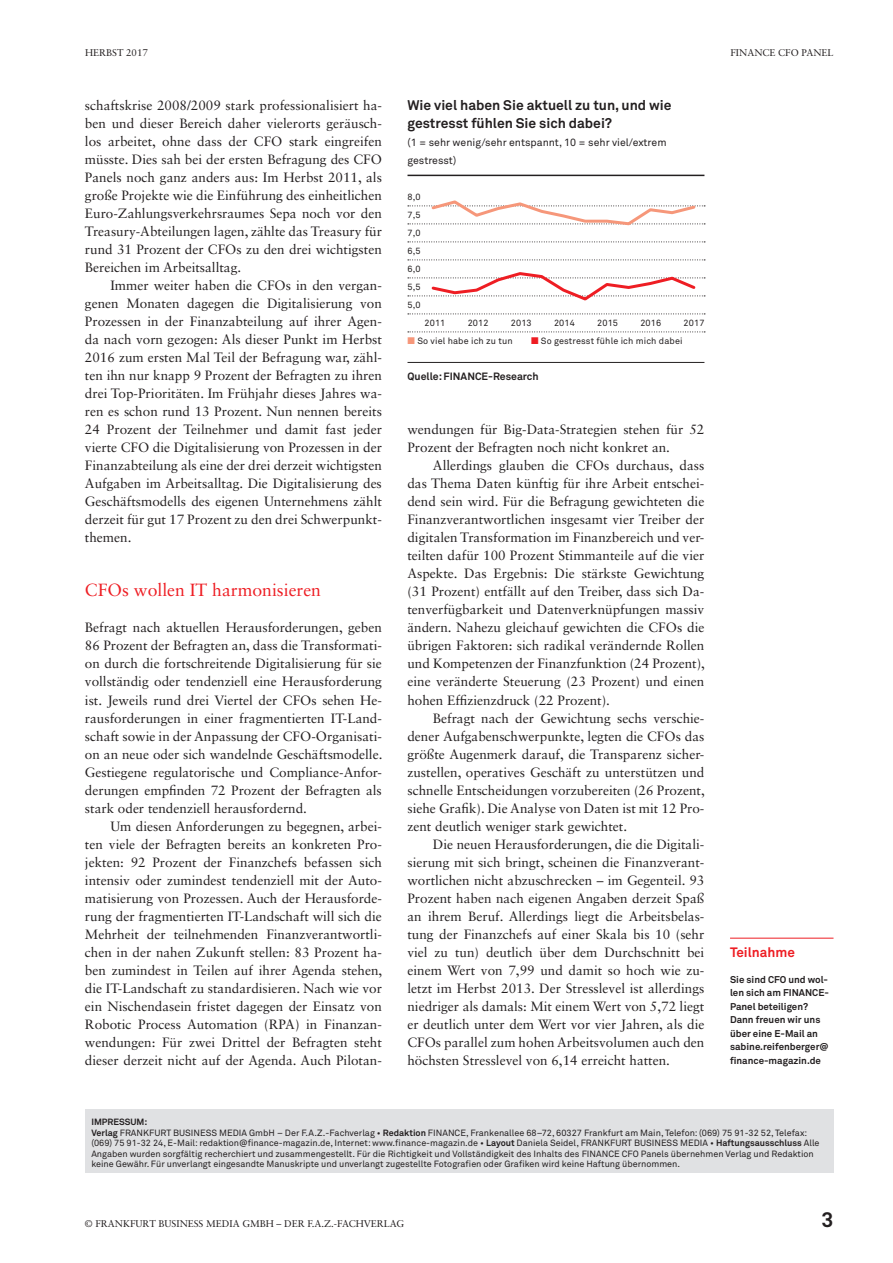
<style>
.page{position:relative;width:893px;height:1263px;background:#fff}
.page>*{position:absolute;margin:0;border:0;box-sizing:border-box;transform-origin:0 0}
.t1{font:700 21px "Akkurat Std";color:#231f20}
.t2{font:17.7px "Sabon LT Std";color:#ee1d23}
.t3{font:700 13.8px/18px "Akkurat Std";color:#231f20}
.t4{font:13.5px/18px "Sabon LT Std";color:#231f20;text-align:justify}
.t5{font:700 13.5px "Akkurat Std";color:#ee1d23}
.t6{font:10.5px/18px "Akkurat Std";color:#231f20}
.t7{font:700 10.5px "Akkurat Std";color:#231f20}
.t8{font:700 9.75px/13.5px "Akkurat Std";color:#231f20}
.t9{font:9.75px "Sabon LT Std";color:#231f20}
.t10{font:9px/18px "Akkurat Std";color:#231f20}
.s1{font-family:"European Pi Three";color:#f6977a}
.s2{font-family:"European Pi Three";color:#ee1d23}
.s3{font-weight:700}
</style>
<div class="page">
<hr style="left:730px;top:938px;width:103px;height:1px;background:#ee1d23">
<div style="left:85px;top:1109px;width:748px;height:63px;background:#e0e1e3"></div>
<hr style="left:407px;top:175px;width:297px;height:1px;background:#231f20">
<svg style="left:408px;top:242px;width:297px;height:1px"></svg>
<svg style="left:408px;top:260px;width:297px;height:1px"></svg>
<svg style="left:408px;top:314px;width:297px;height:1px"></svg>
<svg style="left:408px;top:332px;width:297px;height:1px"></svg>
<hr style="left:407px;top:362px;width:297px;height:1px;background:#231f20">
<svg style="left:408px;top:200px;width:297px;height:26px"></svg>
<svg style="left:408px;top:272px;width:297px;height:29px"></svg>
<p class="t9" style="left:85px;top:47px;width:16px">Herbst</p>
<p class="t9" style="left:126px;top:47px;width:23px">2017</p>
<p class="t9" style="left:730px;top:47px;width:104px">FINANCE CFO PANEL</p>
<p class="t4" style="left:85px;top:97px;width:298px">schaftskrise 2008/2009 stark professionalisiert ha&shy;ben und dieser Bereich daher vielerorts geräusch&shy;los arbeitet, ohne dass der CFO stark eingreifen müsste. Dies sah bei der ersten Befragung des CFO Panels noch ganz anders aus: Im Herbst 2011, als große Projekte wie die Einführung des einheitlichen Euro-Zahlungsverkehrsraumes Sepa noch vor den Treasury-Abteilungen lagen, zählte das Treasury für rund 31 Prozent der CFOs zu den drei wichtigsten Bereichen im Arbeitsalltag.</p>
<p class="t4" style="left:85px;top:277px;width:298px;text-indent:26px">Immer weiter haben die CFOs in den vergan&shy;genen Monaten dagegen die Digitalisierung von Prozessen in der Finanzabteilung auf ihrer Agen&shy;da nach vorn gezogen: Als dieser Punkt im Herbst 2016 zum ersten Mal Teil der Befragung war, zähl&shy;ten ihn nur knapp 9 Prozent der Befragten zu ihren drei Top-Prioritäten. Im Frühjahr dieses Jahres wa&shy;ren es schon rund 13 Prozent. Nun nennen bereits 24 Prozent der Teilnehmer und damit fast jeder vierte CFO die Digitalisierung von Prozessen in der Finanzabteilung als eine der drei derzeit wichtigsten Aufgaben im Arbeitsalltag. Die Digitalisierung des Geschäftsmodells des eigenen Unternehmens zählt derzeit für gut 17 Prozent zu den drei Schwerpunkt&shy;themen.</p>
<h2 class="t2" style="left:85px;top:580px;width:237px">CFOs wollen IT harmonisieren</h2>
<p class="t4" style="left:85px;top:619px;width:299px">Befragt nach aktuellen Herausforderungen, geben 86 Prozent der Befragten an, dass die Transformati&shy;on durch die fortschreitende Digitalisierung für sie vollständig oder tendenziell eine Herausforderung ist. Jeweils rund drei Viertel der CFOs sehen He&shy;rausforderungen in einer fragmentierten IT-Land&shy;schaft sowie in der Anpassung der CFO-Organisati&shy;on an neue oder sich wandelnde Geschäftsmodelle.<br>Gestiegene regulatorische und Compliance-Anfor&shy;derungen empfinden 72 Prozent der Befragten als stark oder tendenziell herausfordernd.</p>
<p class="t4" style="left:85px;top:817px;width:299px;text-indent:26px">Um diesen Anforderungen zu begegnen, arbei&shy;ten viele der Befragten bereits an konkreten Pro&shy;jekten: 92 Prozent der Finanzchefs befassen sich intensiv oder zumindest tendenziell mit der Auto&shy;matisierung von Prozessen. Auch der Herausforde&shy;rung der fragmentierten IT-Landschaft will sich die Mehrheit der teilnehmenden Finanzverantwortli&shy;chen in der nahen Zukunft stellen: 83 Prozent ha&shy;ben zumindest in Teilen auf ihrer Agenda stehen, die IT-Landschaft zu standardisieren. Nach wie vor ein Nischendasein fristet dagegen der Einsatz von Robotic Process Automation (RPA) in Finanzan&shy;wendungen: Für zwei Drittel der Befragten steht dieser derzeit nicht auf der Agenda. Auch Pilotan-</p>
<p class="t3" style="left:407px;top:96px;width:266px">Wie viel haben Sie aktuell zu tun, und wie gestresst fühlen Sie sich dabei?</p>
<p class="t6" style="left:407px;top:134px;width:261px">(1 = sehr wenig/sehr entspannt, 10 = sehr viel/extrem gestresst)</p>
<p class="t10" style="left:407px;top:188px;width:15px;text-align:justify">8,0<br>7,5<br>7,0<br>6,5<br>6,0<br>5,5<br>5,0</p>
<p class="t10" style="left:424px;top:314px;width:22px">2011</p>
<p class="t10" style="left:468px;top:314px;width:22px">2012</p>
<p class="t10" style="left:511px;top:314px;width:22px">2013</p>
<p class="t10" style="left:554px;top:314px;width:22px">2014</p>
<p class="t10" style="left:597px;top:314px;width:22px">2015</p>
<p class="t10" style="left:640px;top:314px;width:22px">2016</p>
<p class="t10" style="left:683px;top:314px;width:22px">2017</p>
<p class="t10" style="left:407px;top:332px;width:107px"><span class="s1">M</span> So viel habe ich zu tun</p>
<p class="t10" style="left:531px;top:332px;width:153px"><span class="s2">M</span> So gestresst fühle ich mich dabei</p>
<p class="t7" style="left:407px;top:370px;width:133px">Quelle: FINANCE-Research</p>
<p class="t4" style="left:407px;top:421px;width:298px">wendungen für Big-Data-Strategien stehen für 52<br>Prozent der Befragten noch nicht konkret an.</p>
<p class="t4" style="left:407px;top:457px;width:299px;text-indent:26px">Allerdings glauben die CFOs durchaus, dass das Thema Daten künftig für ihre Arbeit entschei&shy;dend sein wird. Für die Befragung gewichteten die Finanzverantwortlichen insgesamt vier Treiber der digitalen Transformation im Finanzbereich und ver&shy;teilten dafür 100 Prozent Stimmanteile auf die vier Aspekte. Das Ergebnis: Die stärkste Gewichtung (31 Prozent) entfällt auf den Treiber, dass sich Da&shy;tenverfügbarkeit und Datenverknüpfungen massiv ändern. Nahezu gleichauf gewichten die CFOs die übrigen Faktoren: sich radikal verändernde Rollen und Kompetenzen der Finanzfunktion (24 Prozent), eine veränderte Steuerung (23 Prozent) und einen hohen Effizienzdruck (22 Prozent).</p>
<p class="t4" style="left:407px;top:709px;width:299px;text-indent:26px">Befragt nach der Gewichtung sechs verschie&shy;dener Aufgabenschwerpunkte, legten die CFOs das größte Augenmerk darauf, die Transparenz sicher&shy;zustellen, operatives Geschäft zu unterstützen und schnelle Entscheidungen vorzubereiten (26 Prozent, siehe Grafik). Die Analyse von Daten ist mit 12 Pro&shy;zent deutlich weniger stark gewichtet.</p>
<p class="t4" style="left:407px;top:835px;width:298px;text-indent:26px">Die neuen Herausforderungen, die die Digitali&shy;sierung mit sich bringt, scheinen die Finanzverant&shy;wortlichen nicht abzuschrecken – im Gegenteil. 93<br>Prozent haben nach eigenen Angaben derzeit Spaß an ihrem Beruf. Allerdings liegt die Arbeitsbelas&shy;tung der Finanzchefs auf einer Skala bis 10 (sehr viel zu tun) deutlich über dem Durchschnitt bei einem Wert von 7,99 und damit so hoch wie zu&shy;letzt im Herbst 2013. Der Stresslevel ist allerdings niedriger als damals: Mit einem Wert von 5,72 liegt er deutlich unter dem Wert vor vier Jahren, als die CFOs parallel zum hohen Arbeitsvolumen auch den höchsten Stresslevel von 6,14 erreicht hatten.</p>
<p class="t5" style="left:730px;top:943px;width:66px">Teilnahme</p>
<p class="t8" style="left:730px;top:972px;width:100px">Sie sind CFO und wol&shy;len sich am FINANCE-<br>Panel beteiligen?<br>Dann freuen wir uns über eine E-Mail an sabine.reifenberger@ finance-magazin.de</p>
<p class="t10" style="left:91px;top:1117px;width:730px;line-height:10.5px"><span class="s3">IMPRESSUM:<br>Verlag</span> FRANKFURT BUSINESS MEDIA GmbH – Der F.A.Z.-Fachverlag • <span class="s3">Redaktion</span> FINANCE, Frankenallee 68–72, 60327 Frankfurt am Main, Telefon: (069) 75 91-32 52, Telefax: (069) 75 91-32 24, E-Mail: redaktion@finance-magazin.de, Internet: www.finance-magazin.de • <span class="s3">Layout</span> Daniela Seidel, FRANKFURT BUSINESS MEDIA • <span class="s3">Haftungsausschluss</span> Alle Angaben wurden sorgfältig recherchiert und zusammengestellt. Für die Richtigkeit und Vollständigkeit des Inhalts des FINANCE CFO Panels übernehmen Verlag und Redaktion keine Gewähr. Für unverlangt eingesandte Manuskripte und unverlangt zugestellte Fotografien oder Grafiken wird keine Haftung übernommen.</p>
<p class="t9" style="left:85px;top:1217px;width:321px">© FRANKFURT BUSINESS MEDIA GMBH – DER F.A.Z.-FACHVERLAG</p>
<h1 class="t1" style="left:821px;top:1206px;width:13px">3</h1>
</div>
